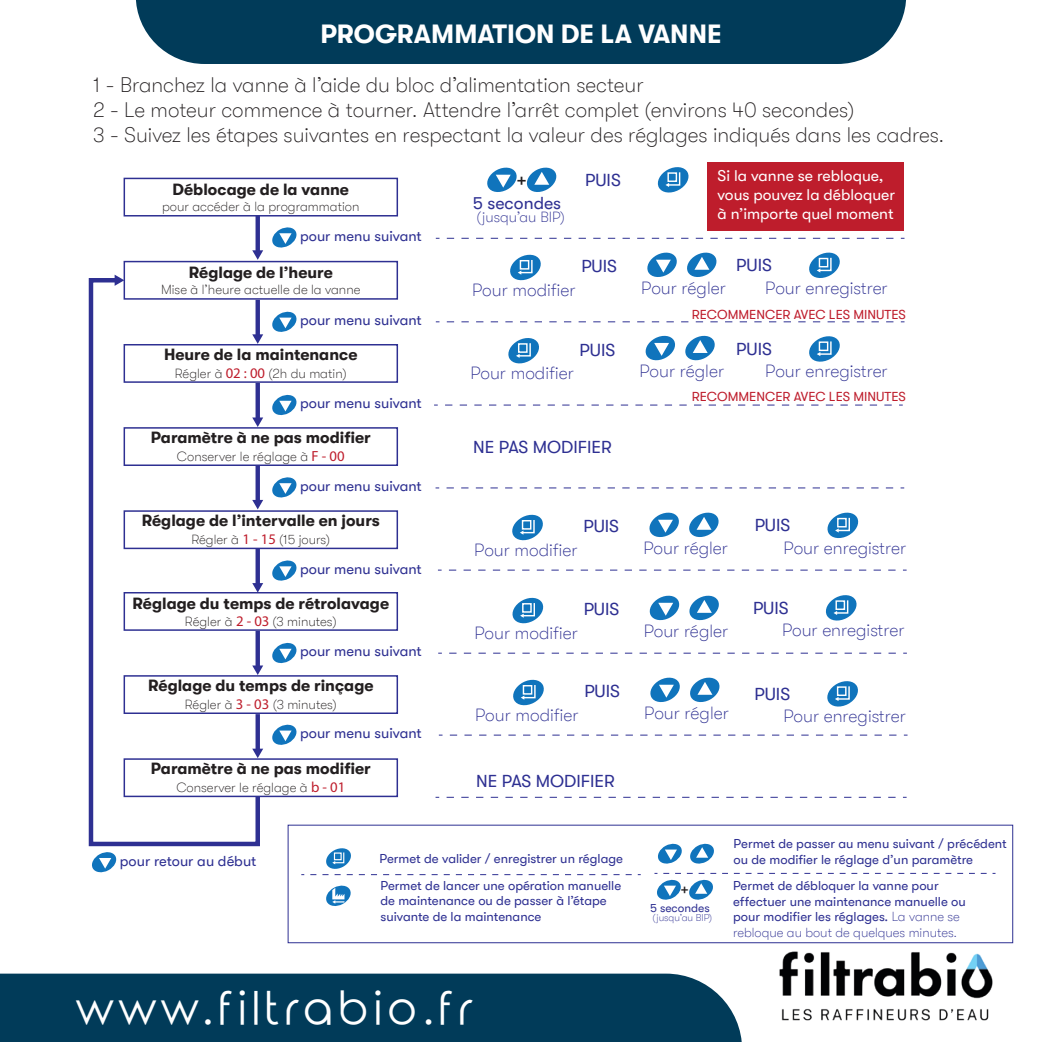
<style>
.page{position:relative;width:1042px;height:1042px;background:#fff}
.page>*{position:absolute;margin:0;border:0;box-sizing:border-box;transform-origin:0 0}
.t1{font:45.5px "Rounded Elegance";letter-spacing:.1em;color:#fff}
.t2{font:700 26.25px "GT Walsheim";color:#fff}
.t3{font:100 21px/25.2px "GT Walsheim";color:#231f20}
.t4{font:20.65px "GT Walsheim";color:#231f20}
.t5{font:100 17.68px "GT Walsheim";color:#2e3092}
.t6{font:17.68px "GT Walsheim";color:#2e3092}
.t7{font:16.62px "GT Walsheim";color:#231f20}
.t8{font:700 16.1px "GT Walsheim";color:#231f20}
.t9{font:15.75px/18.9px "GT Walsheim";color:#fff}
.t10{font:14.7px "GT Walsheim";color:#2e3092}
.t11{font:100 14.7px "GT Walsheim";color:#2e3092}
.t12{font:100 13.3px "GT Walsheim";color:#231f20}
.t13{font:13.3px "GT Walsheim";color:#be1d2c}
.t14{font:13.12px/15.8px "GT Walsheim";color:#2e3092}
.t15{font:11.9px "GT Walsheim";color:#2e3092}
.t16{font:100 9.97px "GT Walsheim";color:#2e3092}
.s1{font-family:"Myriad Pro";font-weight:400;font-size:14.7px;color:#be1d2c}
.s2{font-weight:100}
</style>
<div class="page">
<div style="left:136px;top:0;width:770px;height:64px;background:#013b59"></div>
<div style="left:0;top:973px;width:742px;height:69px;background:#013b59"></div>
<svg style="left:326px;top:885px;width:25px;height:21px"></svg>
<svg style="left:310px;top:848px;width:331px;height:27px"></svg>
<svg style="left:658px;top:843px;width:56px;height:21px"></svg>
<svg style="left:654px;top:873px;width:341px;height:27px"></svg>
<div style="left:707px;top:162px;width:197px;height:68px;background:#be1d2c"></div>
<div style="left:124px;top:178px;width:274px;height:38px;background:#fff;border:1px solid #2e3092"></div>
<div style="left:124px;top:261px;width:274px;height:39px;background:#fff;border:1px solid #2e3092"></div>
<div style="left:124px;top:344px;width:274px;height:39px;background:#fff;border:1px solid #2e3092"></div>
<div style="left:124px;top:427px;width:274px;height:39px;background:#fff;border:1px solid #2e3092"></div>
<div style="left:124px;top:510px;width:274px;height:39px;background:#fff;border:1px solid #2e3092"></div>
<div style="left:124px;top:592px;width:274px;height:39px;background:#fff;border:1px solid #2e3092"></div>
<div style="left:124px;top:675px;width:274px;height:39px;background:#fff;border:1px solid #2e3092"></div>
<div style="left:124px;top:758px;width:274px;height:39px;background:#fff;border:1px solid #2e3092"></div>
<svg style="left:526px;top:167px;width:31px;height:25px"></svg>
<svg style="left:487px;top:167px;width:30px;height:25px"></svg>
<svg style="left:657px;top:167px;width:32px;height:26px"></svg>
<div style="left:255px;top:216px;width:5px;height:36px;background:#2e3092"></div>
<svg style="left:252px;top:250px;width:11px;height:10px"></svg>
<svg style="left:88px;top:276px;width:174px;height:571px"></svg>
<svg style="left:115px;top:275px;width:9px;height:11px"></svg>
<svg style="left:272px;top:227px;width:25px;height:21px"></svg>
<svg style="left:272px;top:311px;width:25px;height:21px"></svg>
<svg style="left:272px;top:394px;width:25px;height:22px"></svg>
<svg style="left:272px;top:477px;width:25px;height:21px"></svg>
<svg style="left:272px;top:560px;width:25px;height:21px"></svg>
<svg style="left:272px;top:642px;width:25px;height:22px"></svg>
<svg style="left:272px;top:724px;width:25px;height:21px"></svg>
<svg style="left:92px;top:852px;width:25px;height:21px"></svg>
<svg style="left:687px;top:252px;width:30px;height:25px"></svg>
<svg style="left:647px;top:252px;width:30px;height:25px"></svg>
<svg style="left:510px;top:254px;width:31px;height:27px"></svg>
<svg style="left:447px;top:238px;width:457px;height:1px"></svg>
<svg style="left:447px;top:321px;width:457px;height:1px"></svg>
<svg style="left:685px;top:335px;width:30px;height:26px"></svg>
<svg style="left:645px;top:335px;width:30px;height:26px"></svg>
<svg style="left:508px;top:338px;width:31px;height:26px"></svg>
<svg style="left:445px;top:405px;width:458px;height:1px"></svg>
<svg style="left:446px;top:487px;width:458px;height:1px"></svg>
<svg style="left:689px;top:512px;width:30px;height:26px"></svg>
<svg style="left:649px;top:512px;width:30px;height:26px"></svg>
<svg style="left:512px;top:514px;width:31px;height:27px"></svg>
<svg style="left:449px;top:570px;width:457px;height:1px"></svg>
<svg style="left:689px;top:595px;width:30px;height:26px"></svg>
<svg style="left:649px;top:595px;width:31px;height:26px"></svg>
<svg style="left:512px;top:597px;width:32px;height:27px"></svg>
<svg style="left:449px;top:653px;width:458px;height:1px"></svg>
<svg style="left:690px;top:677px;width:30px;height:26px"></svg>
<svg style="left:650px;top:677px;width:30px;height:26px"></svg>
<svg style="left:513px;top:679px;width:31px;height:27px"></svg>
<svg style="left:450px;top:735px;width:457px;height:1px"></svg>
<svg style="left:446px;top:797px;width:460px;height:1px"></svg>
<svg style="left:827px;top:512px;width:32px;height:27px"></svg>
<svg style="left:825px;top:595px;width:32px;height:26px"></svg>
<svg style="left:827px;top:681px;width:31px;height:26px"></svg>
<svg style="left:809px;top:252px;width:31px;height:26px"></svg>
<svg style="left:809px;top:336px;width:31px;height:26px"></svg>
<div style="left:288px;top:825px;width:725px;height:118px;border:1px solid #2e3092"></div>
<img style="left:779px;top:951px;width:214px;height:70px">
<h2 class="t2" style="left:320px;top:19px;width:403px">PROGRAMMATION DE LA VANNE</h2>
<h3 class="t3" style="left:93px;top:72px;width:852px">1 - Branchez la vanne à l’aide du bloc d’alimentation secteur<br>2 - Le moteur commence à tourner. Attendre l’arrêt complet (environs 40 secondes)<br>3 - Suivez les étapes suivantes en respectant la valeur des réglages indiqués dans les cadres.</h3>
<p class="t8" style="left:173px;top:180px;width:178px">Déblocage de la vanne</p>
<p class="t12" style="left:162px;top:199px;width:199px">pour accéder à la programmation</p>
<p class="t10" style="left:300px;top:228px;width:123px">pour menu suivant</p>
<p class="t8" style="left:189px;top:263px;width:146px">Réglage de l’heure</p>
<p class="t12" style="left:161px;top:282px;width:201px">Mise à l’heure actuelle de la vanne</p>
<p class="t10" style="left:300px;top:312px;width:123px">pour menu suivant</p>
<p class="t8" style="left:164px;top:346px;width:195px">Heure de la maintenance</p>
<p class="t12" style="left:175px;top:366px;width:173px">Régler à <span class="s1">02 : 00</span> (2h du matin)</p>
<p class="t10" style="left:300px;top:395px;width:123px">pour menu suivant</p>
<p class="t8" style="left:151px;top:428px;width:221px">Paramètre à ne pas modifier</p>
<p class="t12" style="left:177px;top:449px;width:169px">Conserver le réglage à <span class="s1">F - 00</span></p>
<p class="t10" style="left:300px;top:478px;width:123px">pour menu suivant</p>
<p class="t8" style="left:142px;top:511px;width:240px">Réglage de l’intervalle en jours</p>
<p class="t12" style="left:191px;top:531px;width:140px">Régler à <span class="s1">1 - 15</span> (15 jours)</p>
<p class="t10" style="left:300px;top:561px;width:123px">pour menu suivant</p>
<p class="t8" style="left:132px;top:594px;width:258px">Réglage du temps de rétrolavage</p>
<p class="t12" style="left:185px;top:614px;width:153px">Régler à <span class="s1">2 - 03</span> (3 minutes)</p>
<p class="t10" style="left:300px;top:643px;width:123px">pour menu suivant</p>
<p class="t8" style="left:148px;top:677px;width:227px">Réglage du temps de rinçage</p>
<p class="t12" style="left:185px;top:697px;width:153px">Régler à <span class="s1">3 - 03</span> (3 minutes)</p>
<p class="t10" style="left:300px;top:725px;width:123px">pour menu suivant</p>
<p class="t8" style="left:151px;top:759px;width:221px">Paramètre à ne pas modifier</p>
<p class="t12" style="left:176px;top:779px;width:170px">Conserver le réglage à <span class="s1">b - 01</span></p>
<h3 class="t4" style="left:516px;top:168px;width:12px">+</h3>
<h3 class="t6" style="left:473px;top:193px;width:90px">5 secondes</h3>
<p class="t11" style="left:476px;top:209px;width:90px">(jusqu’au BIP)</p>
<h3 class="t6" style="left:585px;top:170px;width:37px">PUIS</h3>
<h3 class="t6" style="left:581px;top:256px;width:37px">PUIS</h3>
<p class="t9" style="left:717px;top:166px;width:179px">Si la vanne se rebloque, vous pouvez la débloquer à n’importe quel moment</p>
<h3 class="t6" style="left:736px;top:255px;width:37px">PUIS</h3>
<h3 class="t5" style="left:472px;top:280px;width:105px">Pour modifier</h3>
<h3 class="t5" style="left:641px;top:278px;width:86px">Pour régler</h3>
<h3 class="t5" style="left:765px;top:278px;width:124px">Pour enregistrer</h3>
<p class="t13" style="left:692px;top:306px;width:215px">RECOMMENCER AVEC LES MINUTES</p>
<h3 class="t6" style="left:736px;top:339px;width:37px">PUIS</h3>
<p class="t13" style="left:692px;top:389px;width:215px">RECOMMENCER AVEC LES MINUTES</p>
<h3 class="t6" style="left:579px;top:340px;width:37px">PUIS</h3>
<h3 class="t5" style="left:765px;top:361px;width:124px">Pour enregistrer</h3>
<h3 class="t5" style="left:470px;top:363px;width:105px">Pour modifier</h3>
<h3 class="t5" style="left:639px;top:361px;width:86px">Pour régler</h3>
<h3 class="t6" style="left:473px;top:437px;width:140px">NE PAS MODIFIER</h3>
<h3 class="t6" style="left:583px;top:516px;width:37px">PUIS</h3>
<h3 class="t6" style="left:754px;top:515px;width:37px">PUIS</h3>
<h3 class="t5" style="left:474px;top:540px;width:105px">Pour modifier</h3>
<h3 class="t5" style="left:643px;top:538px;width:86px">Pour régler</h3>
<h3 class="t5" style="left:783px;top:538px;width:124px">Pour enregistrer</h3>
<h3 class="t6" style="left:584px;top:599px;width:37px">PUIS</h3>
<h3 class="t6" style="left:753px;top:598px;width:37px">PUIS</h3>
<h3 class="t5" style="left:474px;top:623px;width:105px">Pour modifier</h3>
<h3 class="t5" style="left:644px;top:621px;width:86px">Pour régler</h3>
<h3 class="t5" style="left:782px;top:620px;width:124px">Pour enregistrer</h3>
<h3 class="t6" style="left:584px;top:681px;width:37px">PUIS</h3>
<h3 class="t6" style="left:754px;top:684px;width:37px">PUIS</h3>
<h3 class="t5" style="left:475px;top:705px;width:105px">Pour modifier</h3>
<h3 class="t5" style="left:644px;top:703px;width:86px">Pour régler</h3>
<h3 class="t5" style="left:783px;top:706px;width:124px">Pour enregistrer</h3>
<h3 class="t6" style="left:476px;top:771px;width:140px">NE PAS MODIFIER</h3>
<p class="t10" style="left:120px;top:852px;width:138px">pour retour au début</p>
<p class="t14" style="left:379px;top:846px;width:245px;line-height:26.2px">Permet de valider / enregistrer un réglage<br>Permet de lancer une opération manuelle</p>
<p class="t14" style="left:380px;top:893px;width:228px">de maintenance ou de passer à l’étape suivante de la maintenance</p>
<h1 class="t1" style="left:76px;top:982px;width:398px">www.filtrabio.fr</h1>
<p class="t14" style="left:733px;top:835px;width:275px">Permet de passer au menu suivant / précédent ou de modifier le réglage d’un paramètre</p>
<p class="t7" style="left:680px;top:880px;width:10px">+</p>
<p class="t14" style="left:733px;top:878px;width:234px">Permet de débloquer la vanne pour effectuer une maintenance manuelle ou pour modifier les réglages. <span class="s2">La vanne se rebloque au bout de quelques minutes.</span></p>
<p class="t15" style="left:650px;top:901px;width:61px">5 secondes</p>
<p class="t16" style="left:652px;top:912px;width:61px">(jusqu’au BIP)</p>
</div>
